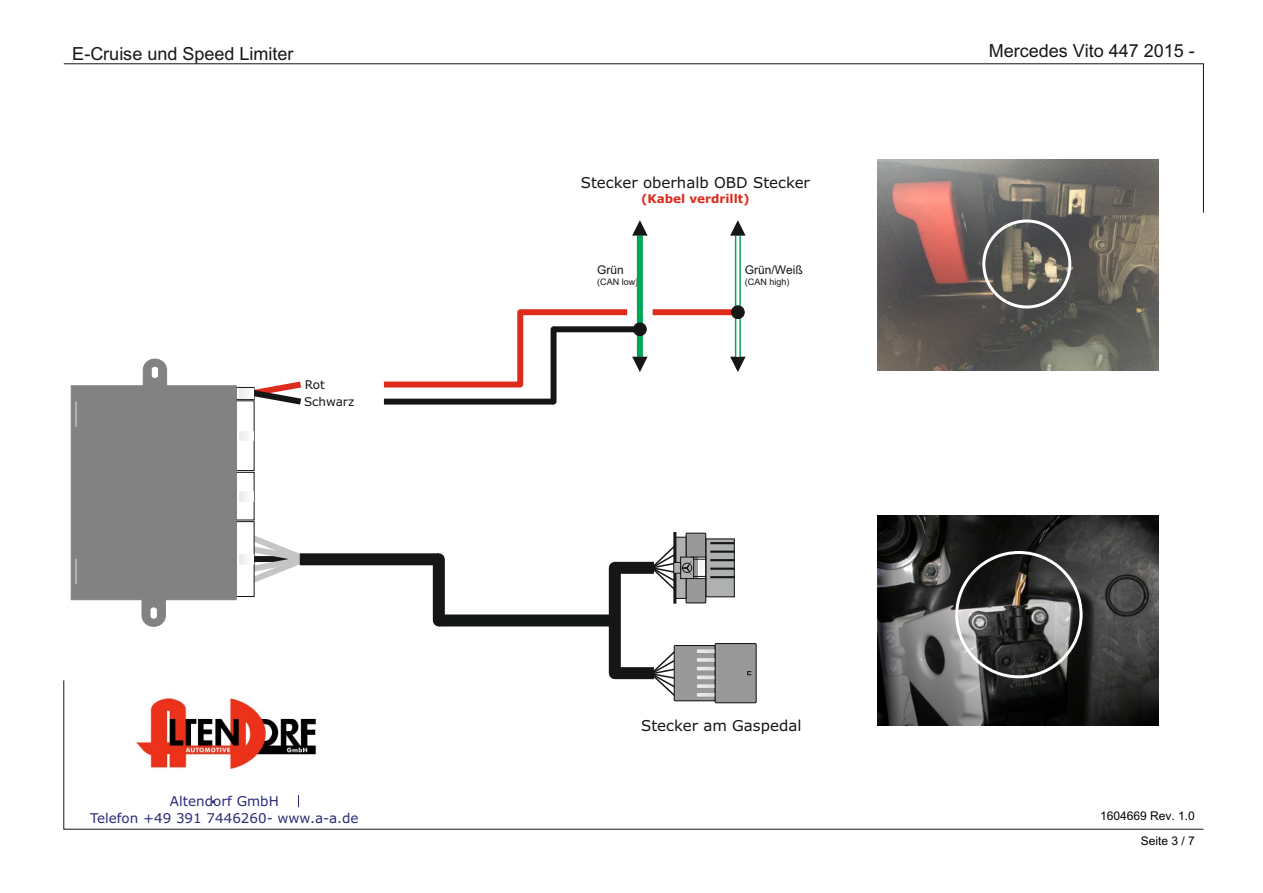
<style>
.page{position:relative;width:1263px;height:893px;background:#fff}
.page>*{position:absolute;margin:0;border:0;box-sizing:border-box;transform-origin:0 0}
.t1{font:18px "Arial Unicode MS";color:#151616}
.t2{font:15px "Verdana";color:#151616}
.t3{font:13.5px/16.4px "Verdana";color:#2b2c77;text-align:center}
.t4{font:12px "Arial Unicode MS";color:#000}
.t5{font:700 12px "Verdana";color:#dd2b1c}
.t6{font:12px "Arial";color:#151616}
.t7{font:12px "Verdana";color:#151616}
.t8{font:9px "Arial";color:#151616}
</style>
<div class="page">
<div style="left:735px;top:235px;width:6px;height:122px;background:#5cc694"></div>
<div style="left:637px;top:235px;width:6px;height:122px;background:#00a759"></div>
<div style="left:633px;top:323px;width:13px;height:13px;background:#151616;border:1px solid #151616;border-radius:50%"></div>
<svg style="left:730px;top:357px;width:15px;height:15px"></svg>
<svg style="left:632px;top:357px;width:16px;height:15px"></svg>
<hr style="left:736px;top:235px;width:3px;height:122px;background:#fff">
<svg style="left:730px;top:220px;width:15px;height:16px"></svg>
<svg style="left:632px;top:220px;width:16px;height:16px"></svg>
<div style="left:384px;top:399px;width:169px;height:6px;background:#151616"></div>
<div style="left:384px;top:382px;width:136px;height:5px;background:#dd2b1c"></div>
<div style="left:553px;top:326px;width:87px;height:6px;background:#151616"></div>
<div style="left:520px;top:309px;width:107px;height:6px;background:#dd2b1c"></div>
<div style="left:551px;top:329px;width:5px;height:73px;background:#151616"></div>
<div style="left:517px;top:312px;width:6px;height:72px;background:#dd2b1c"></div>
<div style="left:653px;top:309px;width:85px;height:6px;background:#dd2b1c"></div>
<div style="left:731px;top:306px;width:13px;height:13px;background:#151616;border:1px solid #151616;border-radius:50%"></div>
<div style="left:439px;top:614px;width:176px;height:12px;background:#151616"></div>
<div style="left:433px;top:559px;width:12px;height:61px;background:#151616"></div>
<div style="left:609px;top:568px;width:12px;height:105px;background:#151616"></div>
<div style="left:615px;top:562px;width:39px;height:12px;background:#151616"></div>
<div style="left:615px;top:667px;width:39px;height:12px;background:#151616"></div>
<div style="left:300px;top:553px;width:139px;height:12px;background:#151616"></div>
<svg style="left:649px;top:644px;width:66px;height:36px"></svg>
<div style="left:715px;top:643px;width:42px;height:60px;background:#999;border:1px solid #151616"></div>
<svg style="left:747px;top:671px;width:5px;height:4px"></svg>
<svg style="left:650px;top:532px;width:85px;height:72px"></svg>
<img style="left:877px;top:515px;width:281px;height:165px">
<div style="left:955px;top:551px;width:127px;height:127px;border:3px solid #fff;border-radius:50%"></div>
<svg style="left:71px;top:359px;width:242px;height:268px"></svg>
<img style="left:878px;top:213px;width:280px;height:157px">
<div style="left:982px;top:219px;width:89px;height:89px;border:3px solid #fff;border-radius:50%"></div>
<svg style="left:63px;top:63px;width:1141px;height:150px"></svg>
<svg style="left:63px;top:680px;width:1141px;height:149px"></svg>
<h1 class="t1" style="left:72px;top:47px;width:223px">E-Cruise und Speed Limiter</h1>
<p class="t7" style="left:305px;top:379px;width:22px">Rot</p>
<p class="t7" style="left:304px;top:397px;width:52px">Schwarz</p>
<p class="t3" style="left:90px;top:794px;width:270px">Altendorf GmbH<br>Telefon +49 391 7446260- www.a-a.de</p>
<p class="t2" style="left:581px;top:176px;width:231px">Stecker oberhalb OBD Stecker</p>
<p class="t5" style="left:641px;top:194px;width:110px">(Kabel verdrillt)</p>
<p class="t6" style="left:597px;top:265px;width:28px">Grün</p>
<p class="t8" style="left:597px;top:278px;width:42px">(CAN low)</p>
<p class="t6" style="left:745px;top:265px;width:60px">Grün/Weiß</p>
<p class="t8" style="left:745px;top:278px;width:46px">(CAN high)</p>
<p class="t2" style="left:641px;top:719px;width:162px">Stecker am Gaspedal</p>
<h1 class="t1" style="left:989px;top:43px;width:208px">Mercedes Vito 447 2015 -</h1>
<p class="t4" style="left:1100px;top:811px;width:96px">1604669 Rev. 1.0</p>
<p class="t4" style="left:1141px;top:837px;width:56px">Seite 3 / 7</p>
</div>
